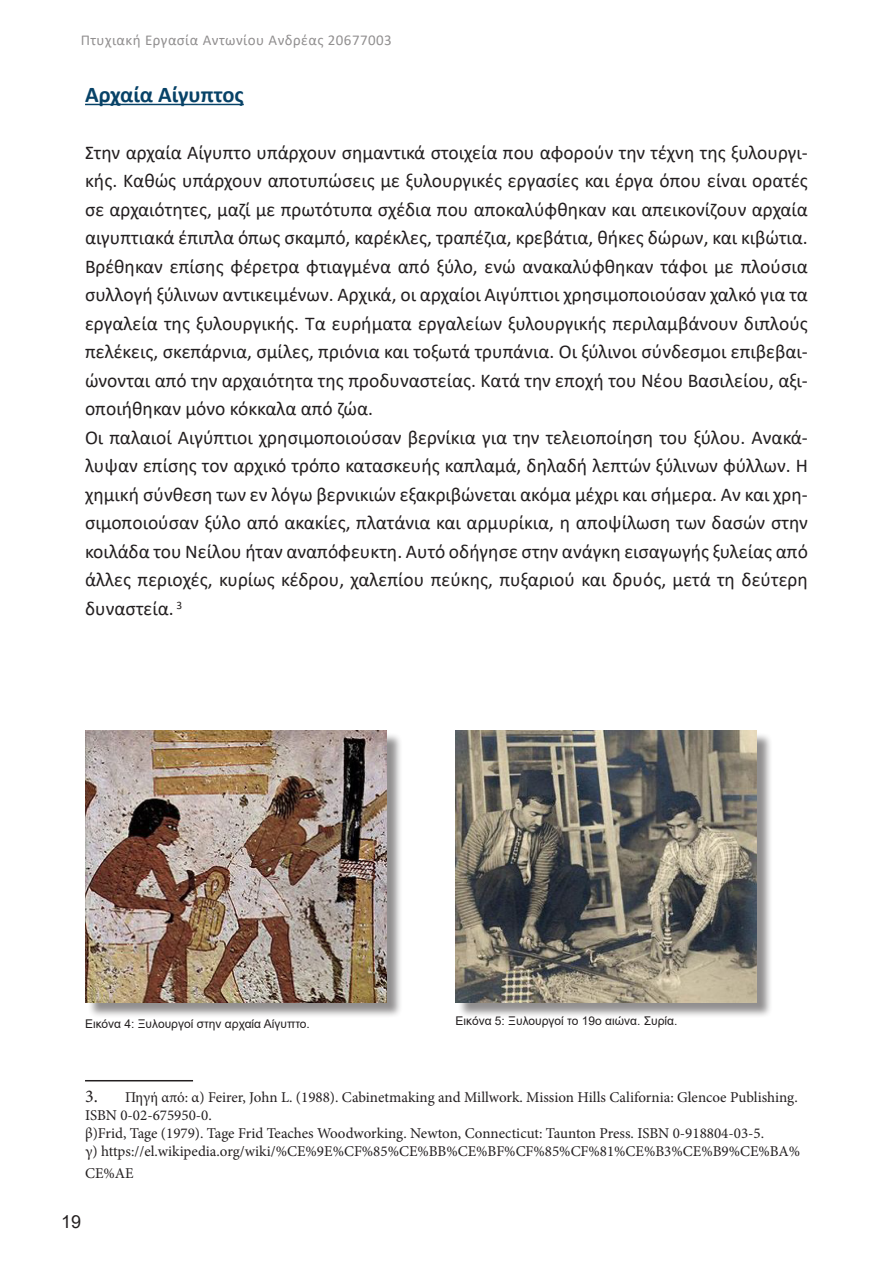
<style>
.page{position:relative;width:893px;height:1263px;background:#fff}
.page>*{position:absolute;margin:0;border:0;box-sizing:border-box;transform-origin:0 0}
.t1{font:700 22.5px "Calibri";color:#074267}
.t2{font:19.5px/28.5px "Calibri";color:#231f20;text-align:justify}
.t3{font:18px "Arial";color:#231f20}
.t4{font:15px/18px "Minion Pro";color:#231f20}
.t5{font:15px "Calibri";letter-spacing:.03em;color:#231f20}
.t6{font:12px "Arial";color:#231f20}
.s1{font-size:18px}
</style>
<div class="page">
<hr style="left:85px;top:104px;width:159px;height:1px;background:#074267">
<hr style="left:85px;top:1080px;width:108px;height:1px;background:#231f20">
<div style="left:87px;top:732px;width:316px;height:286px;background:#231f20;opacity:.5"></div>
<img style="left:86px;top:730px;width:301px;height:273px">
<div style="left:457px;top:732px;width:315px;height:286px;background:#231f20;opacity:.5"></div>
<img style="left:455px;top:730px;width:301px;height:273px">
<p class="t5" style="left:81px;top:30px;width:313px">Πτυχιακή Εργασία Αντωνίου Ανδρέας 20677003</p>
<p class="t1" style="left:85px;top:79px;width:160px">Αρχαία Αίγυπτος</p>
<p class="t2" style="left:85px;top:138px;width:724px">Στην αρχαία Αίγυπτο υπάρχουν σημαντικά στοιχεία που αφορούν την τέχνη της ξυλουργι&shy;κής. Καθώς υπάρχουν αποτυπώσεις με ξυλουργικές εργασίες και έργα όπου είναι ορατές σε αρχαιότητες, μαζί με πρωτότυπα σχέδια που αποκαλύφθηκαν και απεικονίζουν αρχαία αιγυπτιακά έπιπλα όπως σκαμπό, καρέκλες, τραπέζια, κρεβάτια, θήκες δώρων, και κιβώτια.</p>
<p class="t2" style="left:85px;top:252px;width:724px">Βρέθηκαν επίσης φέρετρα φτιαγμένα από ξύλο, ενώ ανακαλύφθηκαν τάφοι με πλούσια συλλογή ξύλινων αντικειμένων. Αρχικά, οι αρχαίοι Αιγύπτιοι χρησιμοποιούσαν χαλκό για τα εργαλεία της ξυλουργικής. Τα ευρήματα εργαλείων ξυλουργικής περιλαμβάνουν διπλούς πελέκεις, σκεπάρνια, σμίλες, πριόνια και τοξωτά τρυπάνια. Οι ξύλινοι σύνδεσμοι επιβεβαι&shy;ώνονται από την αρχαιότητα της προδυναστείας. Κατά την εποχή του Νέου Βασιλείου, αξι&shy;οποιήθηκαν μόνο κόκκαλα από ζώα.</p>
<p class="t2" style="left:85px;top:423px;width:724px">Οι παλαιοί Αιγύπτιοι χρησιμοποιούσαν βερνίκια για την τελειοποίηση του ξύλου. Ανακά&shy;λυψαν επίσης τον αρχικό τρόπο κατασκευής καπλαμά, δηλαδή λεπτών ξύλινων φύλλων. Η χημική σύνθεση των εν λόγω βερνικιών εξακριβώνεται ακόμα μέχρι και σήμερα. Αν και χρη&shy;σιμοποιούσαν ξύλο από ακακίες, πλατάνια και αρμυρίκια, η αποψίλωση των δασών στην κοιλάδα του Νείλου ήταν αναπόφευκτη. Αυτό οδήγησε στην ανάγκη εισαγωγής ξυλείας από άλλες περιοχές, κυρίως κέδρου, χαλεπίου πεύκης, πυξαριού και δρυός, μετά τη δεύτερη δυναστεία. <sup>3</sup></p>
<p class="t6" style="left:85px;top:1016px;width:226px">Εικόνα 4: Ξυλουργοί στην αρχαία Αίγυπτο.</p>
<p class="t6" style="left:455px;top:1012px;width:223px">Εικόνα 5: Ξυλουργοί το 19ο αιώνα. Συρία.</p>
<p class="t4" style="left:85px;top:1088px;width:714px"><span class="s1">3.</span> Πηγή από: α) Feirer, John L. (1988). Cabinetmaking and Millwork. Mission Hills California: Glencoe Publishing.<br>ISBN 0-02-675950-0.</p>
<p class="t4" style="left:85px;top:1124px;width:681px">β)Frid, Tage (1979). Tage Frid Teaches Woodworking. Newton, Connecticut: Taunton Press. ISBN 0-918804-03-5.</p>
<p class="t4" style="left:85px;top:1141px;width:716px;line-height:21.6px">γ) https://el.wikipedia.org/wiki/%CE%9E%CF%85%CE%BB%CE%BF%CF%85%CF%81%CE%B3%CE%B9%CE%BA%<br>CE%AE</p>
<p class="t3" style="left:61px;top:1209px;width:22px">19</p>
</div>
